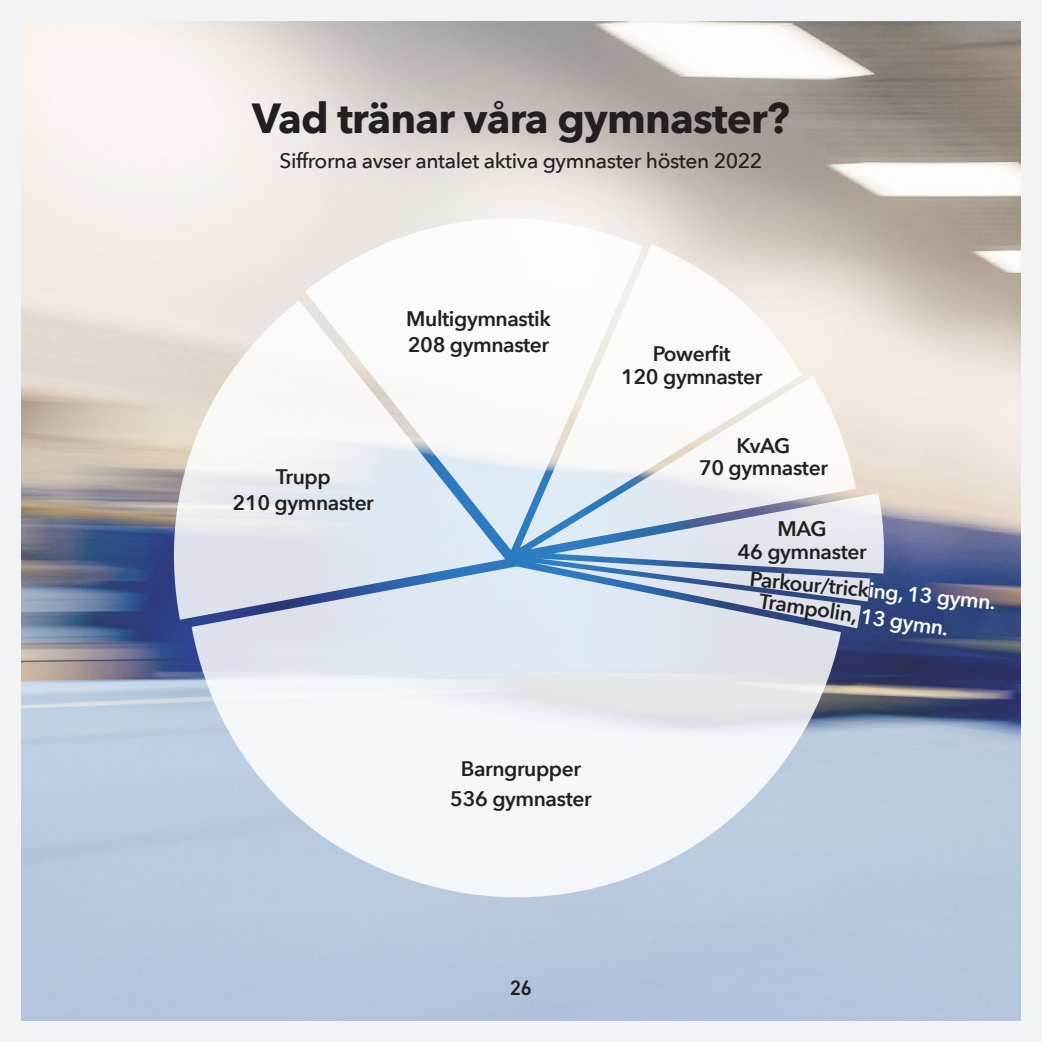
<style>
.page{position:relative;width:1042px;height:1042px;background:#fff}
.page>*{position:absolute;margin:0;border:0;box-sizing:border-box;transform-origin:0 0}
.t1{font:700 42px "Avenir Next";letter-spacing:-.02em;color:#231f20}
.t2{font:600 21px "Avenir Next";letter-spacing:-.02em;color:#231f20}
.t3{font:500 21px "Avenir Next";letter-spacing:-.02em;color:#231f20}
.t4{font:600 21px "DIN2014";color:#231f20}
.s1{color:#fff}
</style>
<div class="page">
<img style="left:22px;top:22px;width:998px;height:998px">
<div style="left:0;top:0;width:1042px;height:1042px;border:21px solid #f2f3f4"></div>
<svg style="left:533px;top:493px;width:352px;height:135px;background:#b0bfd5"></svg>
<svg style="left:643px;top:376px;width:213px;height:173px"></svg>
<svg style="left:643px;top:244px;width:159px;height:304px;fill:#fbf9f6"></svg>
<svg style="left:305px;top:197px;width:338px;height:353px"></svg>
<svg style="left:157px;top:300px;width:348px;height:320px"></svg>
<svg style="left:192px;top:566px;width:649px;height:361px"></svg>
<p class="t1" style="left:252px;top:82px;width:539px">Vad tränar våra gymnaster?</p>
<p class="t3" style="left:279px;top:143px;width:484px">Siffrorna avser antalet aktiva gymnaster hösten 2022</p>
<p class="t2" style="left:406px;top:301px;width:146px">Multigymnastik</p>
<p class="t2" style="left:408px;top:327px;width:143px">208 gymnaster</p>
<p class="t2" style="left:276px;top:458px;width:56px">Trupp</p>
<p class="t2" style="left:233px;top:485px;width:143px">210 gymnaster</p>
<p class="t2" style="left:653px;top:335px;width:79px">Powerfit</p>
<p class="t2" style="left:621px;top:358px;width:143px">120 gymnaster</p>
<p class="t2" style="left:736px;top:427px;width:56px">KvAG</p>
<p class="t2" style="left:699px;top:450px;width:130px">70 gymnaster</p>
<p class="t2" style="left:777px;top:510px;width:51px">MAG</p>
<p class="t2" style="left:738px;top:533px;width:130px">46 gymnaster</p>
<p class="t2" style="left:751px;top:561px;width:248px;rotate:5deg">Parkour/trick<span class="s1">ing, 13 gymn.</span></p>
<p class="t2" style="left:762px;top:583px;width:193px;rotate:8deg">Trampolin, <span class="s1">13 gymn.</span></p>
<p class="t2" style="left:461px;top:751px;width:122px">Barngrupper</p>
<p class="t2" style="left:450px;top:781px;width:143px">536 gymnaster</p>
<p class="t4" style="left:510px;top:974px;width:23px">26</p>
</div>
